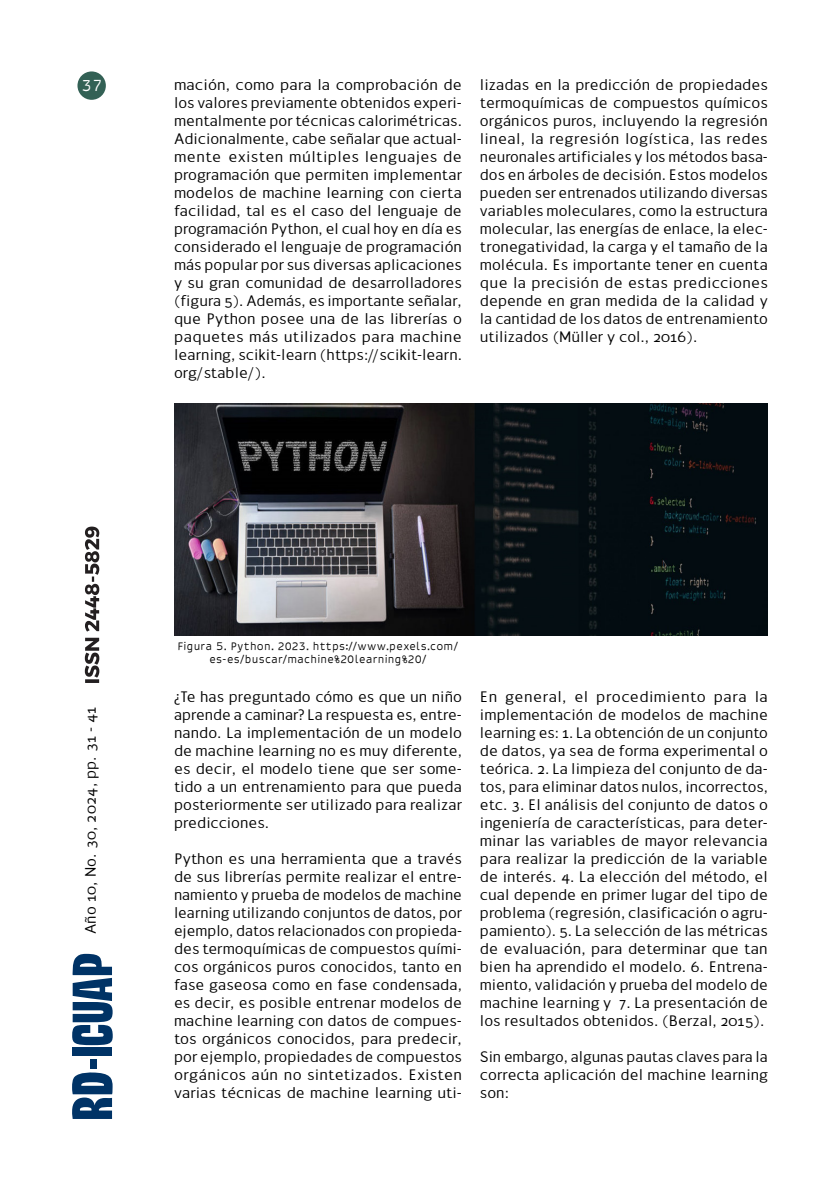
<style>
.page{position:relative;width:840px;height:1191px;background:#fff}
.page>*{position:absolute;margin:0;border:0;box-sizing:border-box;transform-origin:0 0}
.t1{font:16px "Pixy";color:#fff}
.Texto{font:14px/18px "Index Sans";color:#000;text-align:justify}
.Texto-2{font:14px "Index Sans";letter-spacing:.025em;color:#000}
.Texto-3{font:11px/13.2px "Pixy";letter-spacing:.02em;color:#000;text-align:center}
</style>
<div class="page">
<svg style="left:85px;top:526px;width:14px;height:157px"></svg>
<div style="left:73px;top:1047px;width:39px;height:9px;background:#036"></div>
<svg style="left:72px;top:1072px;width:40px;height:47px"></svg>
<svg style="left:72px;top:953px;width:41px;height:92px"></svg>
<div style="left:91px;top:1059px;width:6px;height:10px;background:#036"></div>
<img style="left:174px;top:403px;width:593px;height:233px">
<div style="left:77px;top:71px;width:29px;height:29px;background:#336155;border-radius:50%"></div>
<p class="t1" style="left:81px;top:75px;width:23px">37</p>
<p class="Texto" style="left:174px;top:74px;width:289px">mación, como para la comprobación de los valores previamente obtenidos experi&shy;mentalmente por técnicas calorimétricas.<br>Adicionalmente, cabe señalar que actual&shy;mente existen múltiples lenguajes de programación que permiten implementar modelos de machine learning con cierta facilidad, tal es el caso del lenguaje de programación Python, el cual hoy en día es considerado el lenguaje de programación más popular por sus diversas aplicaciones y su gran comunidad de desarrolladores (figura 5). Además, es importante señalar, que Python posee una de las librerías o paquetes más utilizados para machine learning, scikit-learn (https://scikit-learn. org/stable/).</p>
<p class="Texto" style="left:479px;top:74px;width:289px">lizadas en la predicción de propiedades termoquímicas de compuestos químicos orgánicos puros, incluyendo la regresión lineal, la regresión logística, las redes neuronales artificiales y los métodos basa&shy;dos en árboles de decisión. Estos modelos pueden ser entrenados utilizando diversas variables moleculares, como la estructura molecular, las energías de enlace, la elec&shy;tronegatividad, la carga y el tamaño de la molécula. Es importante tener en cuenta que la precisión de estas predicciones depende en gran medida de la calidad y la cantidad de los datos de entrenamiento utilizados (Müller y col., 2016).</p>
<p class="Texto-2" style="left:79px;top:934px;width:229px;rotate:-90deg">Año 10, No. 30, 2024, pp. 31 - 41</p>
<p class="Texto-3" style="left:178px;top:639px;width:282px">Figura 5. Python. 2023. https://www.pexels.com/ es-es/buscar/machine%20learning%20/</p>
<p class="Texto" style="left:174px;top:686px;width:289px">¿Te has preguntado cómo es que un niño aprende a caminar? La respuesta es, entre&shy;nando. La implementación de un modelo de machine learning no es muy diferente, es decir, el modelo tiene que ser some&shy;tido a un entrenamiento para que pueda posteriormente ser utilizado para realizar predicciones.</p>
<p class="Texto" style="left:174px;top:848px;width:289px">Python es una herramienta que a través de sus librerías permite realizar el entre&shy;namiento y prueba de modelos de machine learning utilizando conjuntos de datos, por ejemplo, datos relacionados con propieda&shy;des termoquímicas de compuestos quími&shy;cos orgánicos puros conocidos, tanto en fase gaseosa como en fase condensada, es decir, es posible entrenar modelos de machine learning con datos de compues&shy;tos orgánicos conocidos, para predecir, por ejemplo, propiedades de compuestos orgánicos aún no sintetizados. Existen varias técnicas de machine learning uti-</p>
<p class="Texto" style="left:479px;top:686px;width:289px">En general, el procedimiento para la implementación de modelos de machine learning es: 1. La obtención de un conjunto de datos, ya sea de forma experimental o teórica. 2. La limpieza del conjunto de da&shy;tos, para eliminar datos nulos, incorrectos, etc. 3. El análisis del conjunto de datos o ingeniería de características, para deter&shy;minar las variables de mayor relevancia para realizar la predicción de la variable de interés. 4. La elección del método, el cual depende en primer lugar del tipo de problema (regresión, clasificación o agru&shy;pamiento). 5. La selección de las métricas de evaluación, para determinar que tan bien ha aprendido el modelo. 6. Entrena&shy;miento, validación y prueba del modelo de machine learning y 7. La presentación de los resultados obtenidos. (Berzal, 2015).</p>
<p class="Texto" style="left:479px;top:1046px;width:289px">Sin embargo, algunas pautas claves para la correcta aplicación del machine learning son:</p>
</div>
